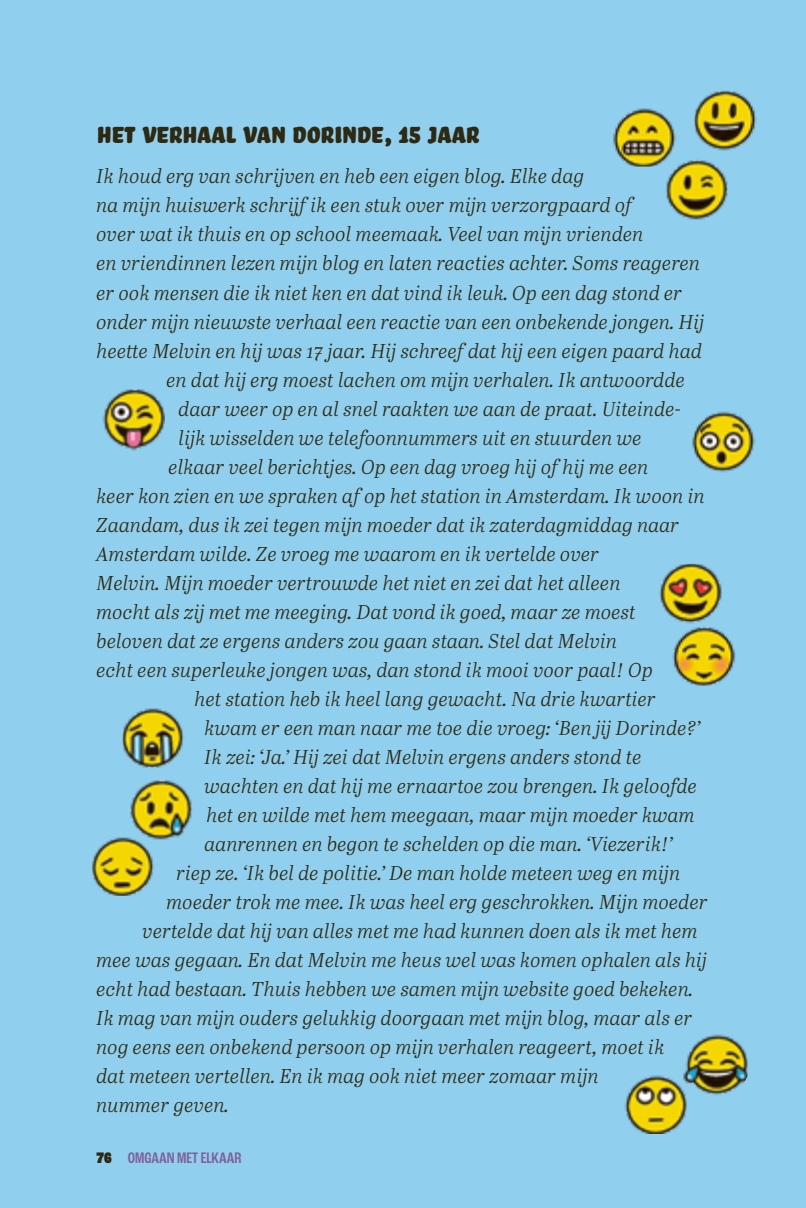
<style>
.page{position:relative;width:806px;height:1208px;background:#fff}
.page>*{position:absolute;margin:0;border:0;box-sizing:border-box;transform-origin:0 0}
.t1{font:30px "Bello Caps Pro";letter-spacing:.005em;color:#2f2912}
.t2{font:italic 20px "Abril Text Lt";letter-spacing:.005em;color:#2f2912}
.t3{font:500 condensed 16px "Roc Grotesk";color:#805f9a}
.s1{font-weight:900;color:#2f2912}
</style>
<div class="page">
<div style="left:0;top:0;width:805px;height:1208px;background:#90d0ee"></div>
<img style="left:694px;top:91px;width:63px;height:60px">
<img style="left:659px;top:564px;width:63px;height:57px">
<img style="left:130px;top:780px;width:62px;height:60px">
<img style="left:102px;top:389px;width:63px;height:62px">
<img style="left:123px;top:708px;width:61px;height:60px">
<img style="left:659px;top:155px;width:71px;height:71px;border-radius:35px">
<img style="left:686px;top:404px;width:71px;height:71px;border-radius:35px">
<img style="left:685px;top:1034px;width:62px;height:62px">
<img style="left:92px;top:831px;width:65px;height:64px">
<img style="left:672px;top:621px;width:64px;height:64px">
<img style="left:613px;top:108px;width:65px;height:58px">
<img style="left:624px;top:1069px;width:62px;height:65px">
<p class="t1" style="left:96px;top:116px;width:383px">Het verhaal van Dorinde, 15 jaar</p>
<p class="t2" style="left:96px;top:162px;width:489px">Ik houd erg van schrijven en heb een eigen blog. Elke dag</p>
<p class="t2" style="left:96px;top:191px;width:537px">na mijn huiswerk schrijf ik een stuk over mijn verzorgpaard of</p>
<p class="t2" style="left:96px;top:220px;width:548px">over wat ik thuis en op school meemaak. Veel van mijn vrienden</p>
<p class="t2" style="left:96px;top:249px;width:605px">en vriendinnen lezen mijn blog en laten reacties achter. Soms reageren</p>
<p class="t2" style="left:96px;top:278px;width:587px">er ook mensen die ik niet ken en dat vind ik leuk. Op een dag stond er</p>
<p class="t2" style="left:96px;top:307px;width:609px">onder mijn nieuwste verhaal een reactie van een onbekende jongen. Hij</p>
<p class="t2" style="left:96px;top:336px;width:606px">heette Melvin en hij was 17 jaar. Hij schreef dat hij een eigen paard had</p>
<p class="t2" style="left:166px;top:365px;width:519px">en dat hij erg moest lachen om mijn verhalen. Ik antwoordde</p>
<p class="t2" style="left:178px;top:394px;width:504px">daar weer op en al snel raakten we aan de praat. Uiteinde-</p>
<p class="t2" style="left:178px;top:423px;width:464px">lijk wisselden we telefoonnummers uit en stuurden we</p>
<p class="t2" style="left:168px;top:452px;width:481px">elkaar veel berichtjes. Op een dag vroeg hij of hij me een</p>
<p class="t2" style="left:96px;top:481px;width:609px">keer kon zien en we spraken af op het station in Amsterdam. Ik woon in</p>
<p class="t2" style="left:96px;top:510px;width:584px">Zaandam, dus ik zei tegen mijn moeder dat ik zaterdagmiddag naar</p>
<p class="t2" style="left:96px;top:539px;width:504px">Amsterdam wilde. Ze vroeg me waarom en ik vertelde over</p>
<p class="t2" style="left:96px;top:568px;width:525px">Melvin. Mijn moeder vertrouwde het niet en zei dat het alleen</p>
<p class="t2" style="left:96px;top:597px;width:540px">mocht als zij met me meeging. Dat vond ik goed, maar ze moest</p>
<p class="t2" style="left:96px;top:626px;width:522px">beloven dat ze ergens anders zou gaan staan. Stel dat Melvin</p>
<p class="t2" style="left:96px;top:655px;width:557px">echt een superleuke jongen was, dan stond ik mooi voor paal! Op</p>
<p class="t2" style="left:194px;top:684px;width:462px">het station heb ik heel lang gewacht. Na drie kwartier</p>
<p class="t2" style="left:204px;top:713px;width:497px">kwam er een man naar me toe die vroeg: ‘Ben jij Dorinde?’</p>
<p class="t2" style="left:204px;top:742px;width:438px">Ik zei: ‘Ja.’ Hij zei dat Melvin ergens anders stond te</p>
<p class="t2" style="left:204px;top:771px;width:493px">wachten en dat hij me ernaartoe zou brengen. Ik geloofde</p>
<p class="t2" style="left:206px;top:800px;width:489px">het en wilde met hem meegaan, maar mijn moeder kwam</p>
<p class="t2" style="left:204px;top:829px;width:469px">aanrennen en begon te schelden op die man. ‘Viezerik!’</p>
<p class="t2" style="left:176px;top:858px;width:505px">riep ze. ‘Ik bel de politie.’ De man holde meteen weg en mijn</p>
<p class="t2" style="left:166px;top:887px;width:542px">moeder trok me mee. Ik was heel erg geschrokken. Mijn moeder</p>
<p class="t2" style="left:142px;top:916px;width:556px">vertelde dat hij van alles met me had kunnen doen als ik met hem</p>
<p class="t2" style="left:96px;top:945px;width:612px">mee was gegaan. En dat Melvin me heus wel was komen ophalen als hij</p>
<p class="t2" style="left:96px;top:974px;width:598px">echt had bestaan. Thuis hebben we samen mijn website goed bekeken.</p>
<p class="t2" style="left:96px;top:1003px;width:597px">Ik mag van mijn ouders gelukkig doorgaan met mijn blog, maar als er</p>
<p class="t2" style="left:96px;top:1032px;width:569px">nog eens een onbekend persoon op mijn verhalen reageert, moet ik</p>
<p class="t2" style="left:96px;top:1061px;width:503px">dat meteen vertellen. En ik mag ook niet meer zomaar mijn</p>
<p class="t2" style="left:96px;top:1090px;width:134px">nummer geven.</p>
<p class="t3" style="left:96px;top:1148px;width:146px"><span class="s1">76</span> OMGAAN MET ELKAAR</p>
</div>
